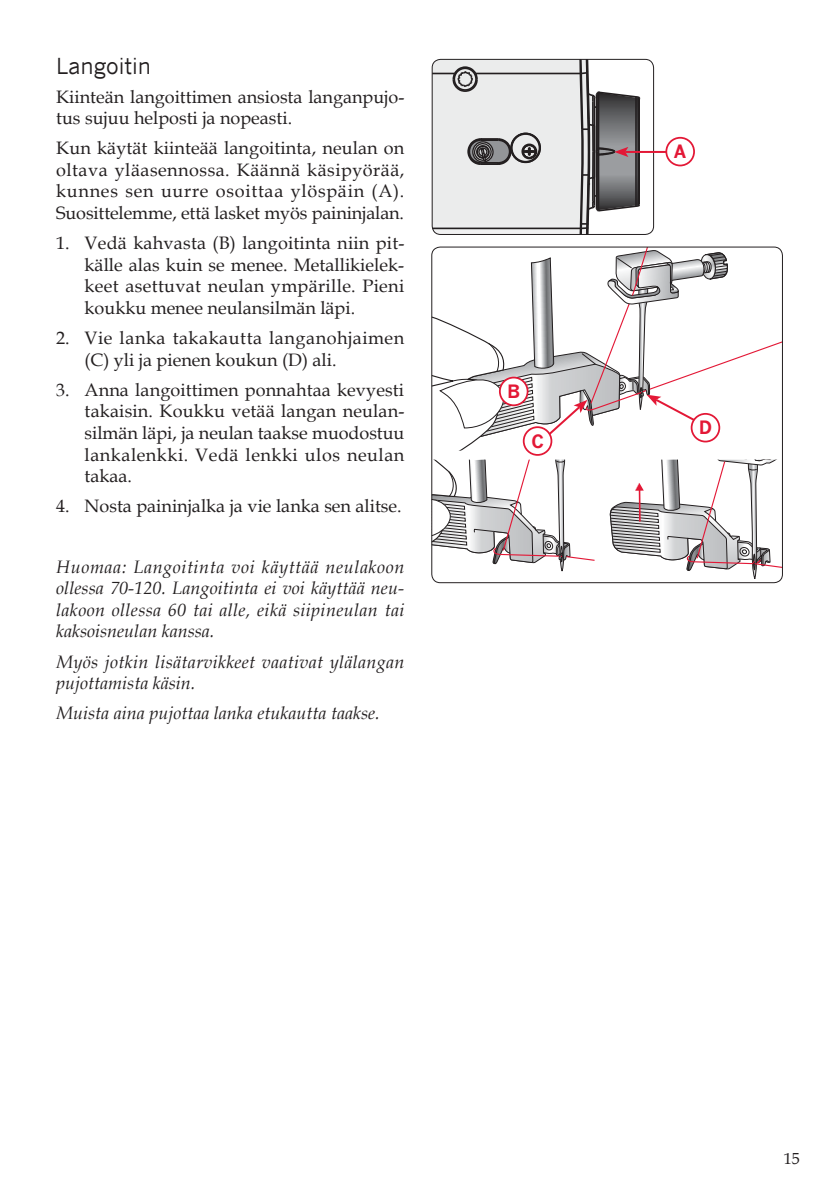
<style>
.page{position:relative;width:839px;height:1190px;background:#fff}
.page>*{position:absolute;margin:0;border:0;box-sizing:border-box;transform-origin:0 0}
.t1{font:22px "News Gothic WGL";color:#231f20}
.t2{font:18px/21.6px "Book Antiqua";color:#231f20;text-align:justify}
.t3{font:italic 18px/21.6px "Book Antiqua";color:#231f20;text-align:justify}
.t4{font:18px/21.6px "Book Antiqua WGL";color:#231f20;text-align:justify}
.t5{font:18px/21.6px "Book Antiqua";letter-spacing:.03em;color:#231f20}
.t6{font:italic 18px/21.6px "Book Antiqua";letter-spacing:.02em;color:#231f20}
.t7{font:700 18px "News Gothic WGL";color:#e31836}
.t8{font:16px "Book Antiqua";color:#231f20}
.s1{font-family:"Book Antiqua"}
</style>
<div class="page">
<svg style="left:431px;top:459px;width:164px;height:123px"></svg>
<svg style="left:609px;top:459px;width:173px;height:123px"></svg>
<svg style="left:523px;top:427px;width:28px;height:28px"></svg>
<div style="left:522px;top:426px;width:30px;height:30px;border:2px solid #e31836;border-radius:50%"></div>
<svg style="left:431px;top:247px;width:351px;height:203px"></svg>
<div style="left:691px;top:414px;width:28px;height:27px;background:#fff;border-radius:50%"></div>
<div style="left:690px;top:413px;width:29px;height:29px;border:2px solid #e31836;border-radius:50%"></div>
<div style="left:499px;top:377px;width:28px;height:28px;background:#fff;border-radius:50%"></div>
<div style="left:498px;top:377px;width:30px;height:29px;border:2px solid #e31836;border-radius:50%"></div>
<hr style="left:625px;top:151px;width:47px;height:2px;background:#e31836">
<svg style="left:432px;top:59px;width:208px;height:175px;background:#c7c6c7"></svg>
<div style="left:666px;top:138px;width:27px;height:27px;background:#fff;border-radius:50%"></div>
<div style="left:665px;top:137px;width:29px;height:29px;border:2px solid #e31836;border-radius:50%"></div>
<p class="t1" style="left:56px;top:53px;width:96px">Langoitin</p>
<p class="t2" style="left:56px;top:86px;width:349px">Kiinteän langoittimen ansiosta langanpujo&shy;tus sujuu helposti ja nopeasti.</p>
<p class="t2" style="left:56px;top:138px;width:349px">Kun käytät kiinteää langoitinta, neulan on oltava yläasennossa. Käännä käsipyörää, kunnes sen uurre osoittaa ylöspäin (A).<br>Suosittelemme, että lasket myös paininjalan.</p>
<p class="t4" style="left:85px;top:233px;width:321px;text-indent:-28px"><span class="s1">1.</span> Vedä kahvasta (B) langoitinta niin pit&shy;källe alas kuin se menee. Metallikielek&shy;keet asettuvat neulan ympärille. Pieni koukku menee neulansilmän läpi<span class="s1">.</span></p>
<p class="t5" style="left:85px;top:327px;width:321px;text-indent:-28px">2. Vie lanka takakautta langanohjaimen (C) yli ja pienen koukun (D) ali.</p>
<p class="t2" style="left:85px;top:379px;width:321px;text-indent:-28px">3. Anna langoittimen ponnahtaa kevyesti takaisin. Koukku vetää langan neulan&shy;silmän läpi, ja neulan taakse muodostuu lankalenkki. Vedä lenkki ulos neulan takaa.</p>
<p class="t2" style="left:56px;top:496px;width:347px">4. Nosta paininjalka ja vie lanka sen alitse.</p>
<p class="t3" style="left:56px;top:556px;width:349px">Huomaa: Langoitinta voi käyttää neulakoon ollessa 70-120. Langoitinta ei voi käyttää neu&shy;lakoon ollessa 60 tai alle, eikä siipineulan tai kaksoisneulan kanssa.</p>
<p class="t6" style="left:56px;top:651px;width:349px">Myös jotkin lisätarvikkeet vaativat ylälangan pujottamista käsin.</p>
<p class="t3" style="left:56px;top:702px;width:324px">Muista aina pujottaa lanka etukautta taakse.</p>
<p class="t7" style="left:507px;top:380px;width:15px">B</p>
<p class="t7" style="left:531px;top:430px;width:14px">C</p>
<p class="t7" style="left:673px;top:140px;width:14px">A</p>
<p class="t7" style="left:698px;top:416px;width:15px">D</p>
<p class="t8" style="left:783px;top:1149px;width:17px">15</p>
</div>
